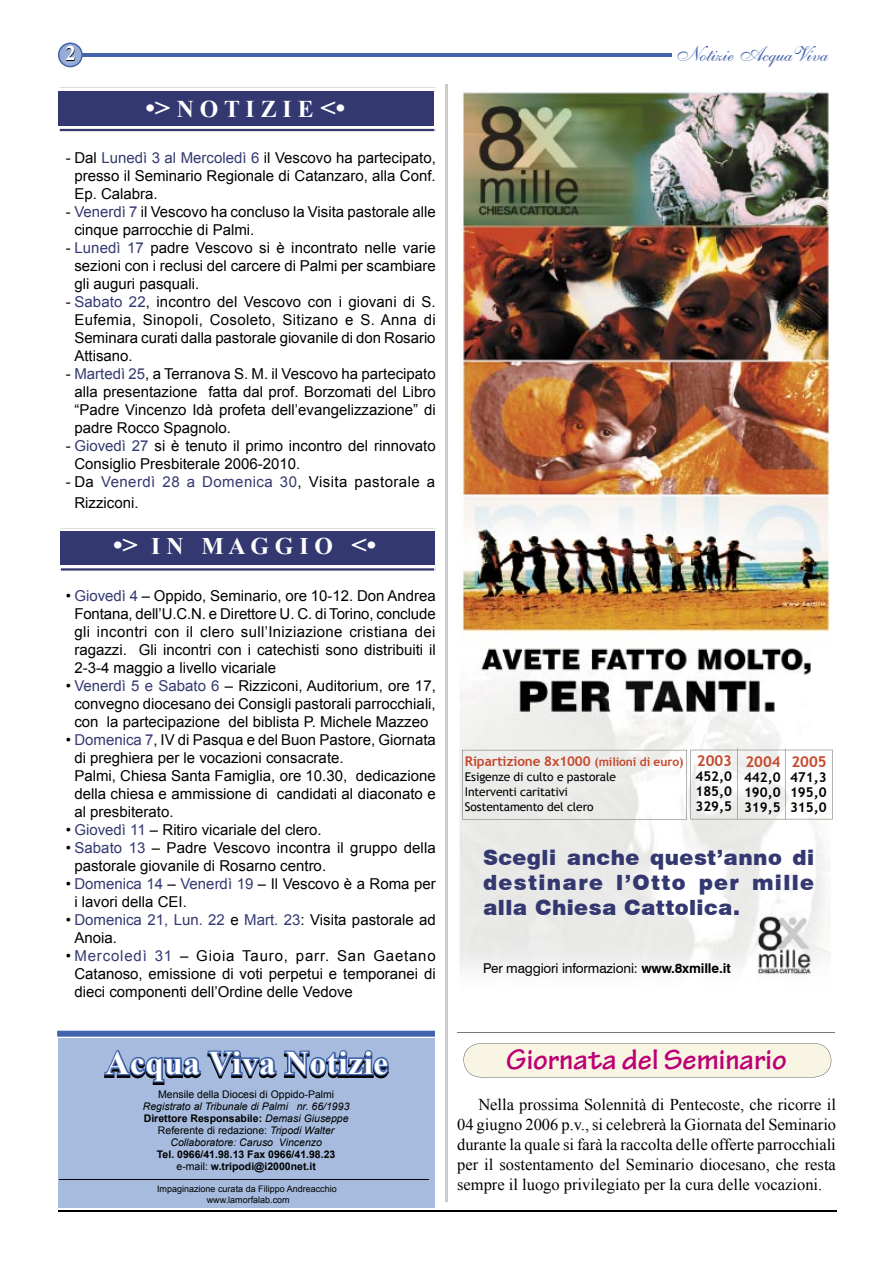
<style>
.page{position:relative;width:893px;height:1263px;background:#fff}
.page>*{position:absolute;margin:0;border:0;box-sizing:border-box;transform-origin:0 0}
.t1{font:700 33px "Times New Roman";letter-spacing:.02em;color:#fff}
.t2{font:700 30px "Tekton Pro";color:#bc0075}
.t3{font:700 24px "Times New Roman";color:#fff}
.t4{font:700 23.85px "Times New Roman";color:#fff}
.t5{font:900 21px/25.2px "Swiss 721 BT";letter-spacing:.02em;color:#333970;text-align:justify}
.t6{font:21px "English 111 Vivace BT";color:#4264aa}
.t7{font:700 21px "Times New Roman";color:#000}
.t8{font:16.5px/19.8px "Times New Roman";color:#000;text-align:justify}
.t9{font:15px/18px "Arial";color:#000;text-align:justify}
.t10{font:15px/21.6px "Arial";letter-spacing:.03em;color:#000}
.t11{font:700 15px "Trebuchet MS";color:#c6472a}
.t12{font:700 13.5px/15px "Trebuchet MS";color:#000;text-align:justify}
.t13{font:13.5px "Swiss 721 BT";letter-spacing:-.01em;color:#000}
.t14{font:700 13.5px "Trebuchet MS";letter-spacing:-.01em;color:#c6472a}
.t15{font:12px/15px "Trebuchet MS";letter-spacing:-.01em;color:#000}
.t16{font:italic 10.5px/12px "Arial";color:#000;text-align:center}
.t17{font:700 10.5px/12px "Arial";color:#000;text-align:center}
.t18{font:10.5px "Arial";color:#000}
.t19{font:9px/10.8px "Arial";color:#000;text-align:center}
.s1{font-size:27px}
.s2{color:#333970}
.s3{font-size:26.7px}
.s4{font-weight:700;font-style:normal}
.s5{font-style:normal}
.s6{font-weight:400}
.s7{font-size:12px}
.s8{font-weight:700}
</style>
<div class="page">
<div style="left:463px;top:1043px;width:368px;height:34px;background:#f9f5e3"></div>
<img style="left:460px;top:90px;width:371px;height:891px">
<hr style="left:82px;top:53px;width:590px;height:3px;background:#4264aa">
<svg style="left:58px;top:43px;width:25px;height:24px"></svg>
<hr style="left:445px;top:85px;width:2px;height:1117px;background:#cbcbcc">
<div style="left:58px;top:92px;width:376px;height:34px;background:#333970"></div>
<hr style="left:59px;top:128px;width:376px;height:4px;background:#333970">
<hr style="left:59px;top:131px;width:376px;height:2px;background:#fff">
<hr style="left:59px;top:127px;width:376px;height:2px;background:#fff">
<hr style="left:58px;top:1210px;width:778px;height:1px;background:#000">
<hr style="left:60px;top:568px;width:375px;height:3px;background:#333970">
<div style="left:60px;top:531px;width:375px;height:34px;background:#333970"></div>
<hr style="left:457px;top:1032px;width:378px;height:1px;background:#787979">
<div style="left:58px;top:1038px;width:376px;height:170px;background:#a6bbdd"></div>
<hr style="left:59px;top:1034px;width:374px;height:3px;background:#4264aa">
<hr style="left:59px;top:1031px;width:374px;height:3px;background:#4264aa">
<svg style="left:432px;top:1031px;width:3px;height:6px"></svg>
<svg style="left:57px;top:1031px;width:3px;height:6px"></svg>
<hr style="left:59px;top:1179px;width:370px;height:1px;background:#000">
<svg style="left:103px;top:1030px;width:288px;height:55px"></svg>
<svg style="left:831px;top:750px;width:2px;height:69px"></svg>
<img style="left:691px;top:750px;width:140px;height:69px">
<img style="left:737px;top:750px;width:1px;height:69px">
<img style="left:785px;top:750px;width:1px;height:69px">
<img style="left:462px;top:750px;width:225px;height:69px">
<h3 class="t7" style="left:66px;top:40px;width:12px">2</h3>
<h3 class="t6" style="left:677px;top:41px;width:153px">Notizie AcquaViva</h3>
<h3 class="t3" style="left:145px;top:92px;width:201px"><span class="s1">•&gt;</span> N O T I Z I E <span class="s1">&lt;•</span></h3>
<p class="t9" style="left:74px;top:148px;width:363px;text-indent:-9px">- Dal <span class="s2">Lunedì 3 al Mercoledì 6</span> il Vescovo ha partecipato, presso il Seminario Regionale di Catanzaro, alla Conf.<br>Ep. Calabra.</p>
<p class="t9" style="left:74px;top:202px;width:363px;text-indent:-9px">- <span class="s2">Venerdì 7</span> il Vescovo ha concluso la Visita pastorale alle cinque parrocchie di Palmi.</p>
<p class="t9" style="left:74px;top:238px;width:363px;text-indent:-9px">- <span class="s2">Lunedì 17</span> padre Vescovo si è incontrato nelle varie sezioni con i reclusi del carcere di Palmi per scambiare gli auguri pasquali.</p>
<p class="t9" style="left:74px;top:292px;width:363px;text-indent:-9px">- <span class="s2">Sabato 22</span>, incontro del Vescovo con i giovani di S.<br>Eufemia, Sinopoli, Cosoleto, Sitizano e S. Anna di Seminara curati dalla pastorale giovanile di don Rosario Attisano.</p>
<p class="t9" style="left:74px;top:364px;width:363px;text-indent:-9px">- <span class="s2">Martedì 25</span>, a Terranova S. M. il Vescovo ha partecipato alla presentazione fatta dal prof. Borzomati del Libro “Padre Vincenzo Idà profeta dell’evangelizzazione” di padre Rocco Spagnolo.</p>
<p class="t9" style="left:74px;top:436px;width:363px;text-indent:-9px">- <span class="s2">Giovedì 27</span> si è tenuto il primo incontro del rinnovato<br>Consiglio Presbiterale 2006-2010.</p>
<p class="t10" style="left:74px;top:471px;width:362px;text-indent:-9px">- Da <span class="s2">Venerdì 28 a Domenica 30</span>, Visita pastorale a<br>Rizziconi.</p>
<h3 class="t4" style="left:113px;top:529px;width:264px"><span class="s3">•&gt;</span> I N M A G G I O <span class="s3">&lt;•</span></h3>
<p class="t9" style="left:74px;top:587px;width:363px;text-indent:-9px">• <span class="s2">Giovedì 4</span> – Oppido, Seminario, ore 10-12. Don Andrea Fontana, dell’U.C.N. e Direttore U. C. di Torino, conclude gli incontri con il clero sull’Iniziazione cristiana dei ragazzi. Gli incontri con i catechisti sono distribuiti il 2-3-4 maggio a livello vicariale</p>
<p class="t9" style="left:66px;top:677px;width:371px;text-align:center">• <span class="s2">Venerdì 5 e Sabato 6</span> – Rizziconi, Auditorium, ore 17, convegno diocesano dei Consigli pastorali parrocchiali, con la partecipazione del biblista P. Michele Mazzeo</p>
<p class="t9" style="left:74px;top:731px;width:363px;text-align:left;text-indent:-8px">• <span class="s2">Domenica 7</span>, IV di Pasqua e del Buon Pastore, Giornata di preghiera per le vocazioni consacrate.<br>Palmi, Chiesa Santa Famiglia, ore 10.30, dedicazione della chiesa e ammissione di candidati al diaconato e al presbiterato.</p>
<p class="t9" style="left:66px;top:821px;width:257px">• <span class="s2">Giovedì 11</span> – Ritiro vicariale del clero.</p>
<p class="t9" style="left:74px;top:839px;width:363px;text-indent:-9px">• <span class="s2">Sabato 13</span> – Padre Vescovo incontra il gruppo della pastorale giovanile di Rosarno centro.</p>
<p class="t9" style="left:74px;top:875px;width:363px;text-indent:-9px">• <span class="s2">Domenica 14</span> – <span class="s2">Venerdì 19</span> – Il Vescovo è a Roma per i lavori della CEI.</p>
<p class="t9" style="left:74px;top:911px;width:363px;text-indent:-9px">• <span class="s2">Domenica 21, Lun. 22</span> e <span class="s2">Mart. 23</span>: Visita pastorale ad<br>Anoia.</p>
<p class="t9" style="left:74px;top:947px;width:363px;text-indent:-9px">• <span class="s2">Mercoledì 31</span> – Gioia Tauro, parr. San Gaetano Catanoso, emissione di voti perpetui e temporanei di dieci componenti dell’Ordine delle Vedove</p>
<h1 class="t1" style="left:106px;top:1040px;width:284px">Acqua Viva Notizie</h1>
<p class="t18" style="left:158px;top:1087px;width:178px">Mensile della Diocesi di Oppido-Palmi</p>
<p class="t16" style="left:143px;top:1100px;width:208px">Registrato al Tribunale di Palmi nr. 66/1993<br><span class="s4">Direttore Responsabile:</span> Demasi Giuseppe <span class="s5">Referente di redazione:</span> Tripodi Walter Collaboratore: Caruso Vincenzo</p>
<p class="t17" style="left:157px;top:1149px;width:180px">Tel. 0966/41.98.13 Fax 0966/41.98.23 <span class="s6">e-mail:</span> w.tripodi@i2000net.it</p>
<p class="t19" style="left:157px;top:1184px;width:181px">Impaginazione curata da Filippo Andreacchio www.lamorfalab.com</p>
<p class="t14" style="left:465px;top:752px;width:220px">Ripartizione 8x1000 <span class="s7">(milioni di euro)</span></p>
<p class="t15" style="left:465px;top:769px;width:153px">Esigenze di culto e pastorale<br>Interventi caritativi<br>Sostentamento del clero</p>
<p class="t11" style="left:697px;top:751px;width:37px">2003</p>
<p class="t12" style="left:695px;top:769px;width:38px">452,0<br>185,0<br>329,5</p>
<p class="t11" style="left:745px;top:752px;width:37px">2004</p>
<p class="t12" style="left:744px;top:770px;width:38px">442,0<br>190,0<br>319,5</p>
<p class="t11" style="left:791px;top:752px;width:37px">2005</p>
<p class="t12" style="left:790px;top:769px;width:38px">471,3<br>195,0<br>315,0</p>
<h3 class="t5" style="left:483px;top:845px;width:333px">Scegli anche quest’anno di destinare l’Otto per mille alla Chiesa Cattolica.</h3>
<p class="t13" style="left:483px;top:960px;width:249px">Per maggiori informazioni: <span class="s8">www.8xmille.it</span></p>
<h2 class="t2" style="left:506px;top:1042px;width:282px">Giornata del Seminario</h2>
<p class="t8" style="left:457px;top:1094px;width:381px;text-indent:21px">Nella prossima Solennità di Pentecoste, che ricorre il 04 giugno 2006 p.v., si celebrerà la Giornata del Seminario durante la quale si farà la raccolta delle offerte parrocchiali per il sostentamento del Seminario diocesano, che resta sempre il luogo privilegiato per la cura delle vocazioni.</p>
</div>
